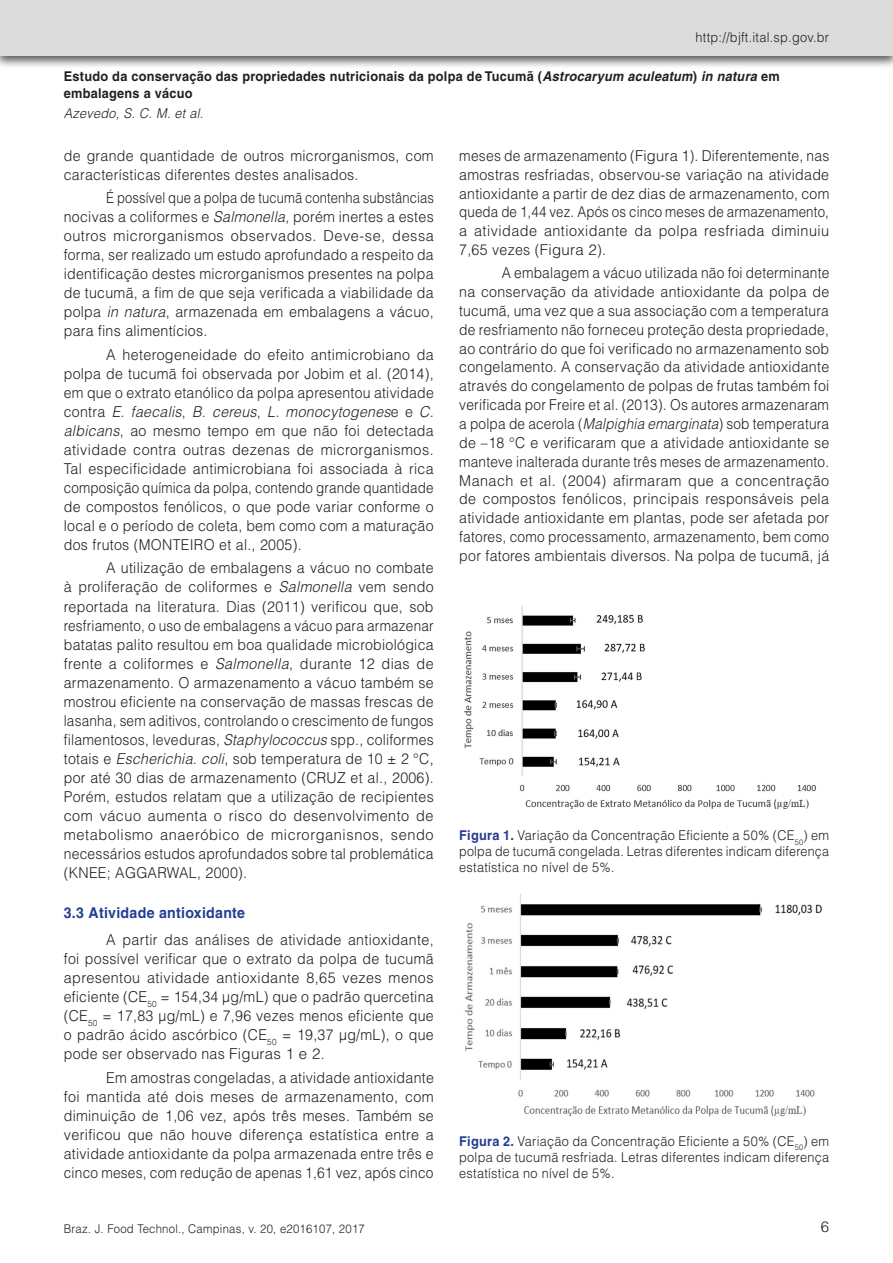
<style>
.page{position:relative;width:893px;height:1263px;background:#fff}
.page>*{position:absolute;margin:0;border:0;box-sizing:border-box;transform-origin:0 0}
.Paragraph{font:300 15px/19px "Helvetica";letter-spacing:.02em;color:#231f20;text-align:justify;scale:.94 1}
.Paragraph-2{font:300 15px/18.9px "Helvetica";letter-spacing:.02em;color:#231f20;text-align:justify;scale:.92 1}
.Paragraph-3{font:300 15px/19px "Helvetica";letter-spacing:.02em;color:#231f20;text-align:justify;scale:.95 1}
.Paragraph-4{font:300 15px/19px "Helvetica";letter-spacing:.02em;color:#231f20;text-align:justify;scale:.87 1}
.Heading2{font:700 15px "Helvetica";letter-spacing:.02em;color:#233e90;scale:.94 1}
.Paragraph-5{font:300 15px "Helvetica";letter-spacing:.02em;color:#231f20}
.FigureCaption{font:300 13.5px/16.2px "Helvetica";letter-spacing:.02em;color:#231f20;text-align:justify;scale:.94 1}
.t1{font:700 13.5px/16.2px "Helvetica";letter-spacing:.02em;color:#231f20;scale:.94 1}
.t2{font:italic 300 13.5px "Helvetica";letter-spacing:.02em;color:#231f20;scale:.94 1}
.t3{font:300 12px "Helvetica";letter-spacing:.02em;color:#231f20;scale:.94 1}
.s1{font-style:italic}
.s2{font-weight:700;color:#233e90}
</style>
<div class="page">
<div style="left:0;top:0;width:893px;height:69px;background:#231f20;opacity:.75"></div>
<div style="left:0;top:0;width:893px;height:56px;background:#dcdcdc"></div>
<img style="left:464px;top:606px;width:352px;height:203px">
<img style="left:465px;top:894px;width:357px;height:223px">
<p class="FigureCaption" style="left:696px;top:29px;width:144px">http://bjft.ital.sp.gov.br</p>
<p class="t1" style="left:64px;top:68px;width:763px">Estudo da conservação das propriedades nutricionais da polpa de Tucumã (<span class="s1">Astrocaryum aculeatum</span>) <span class="s1">in natura</span> em embalagens a vácuo</p>
<p class="t2" style="left:64px;top:105px;width:150px">Azevedo, S. C. M. et al.</p>
<p class="Paragraph" style="left:64px;top:146px;width:395px">de grande quantidade de outros microrganismos, com características diferentes destes analisados.</p>
<p class="Paragraph-4" style="left:64px;top:188px;width:427px;text-indent:43px">É possível que a polpa de tucumã contenha substâncias nocivas a coliformes e <span class="s1">Salmonella,</span> porém inertes a estes outros microrganismos observados. Deve-se, dessa forma, ser realizado um estudo aprofundado a respeito da identificação destes microrganismos presentes na polpa de tucumã, a fim de que seja verificada a viabilidade da polpa <span class="s1">in natura</span>, armazenada em embalagens a vácuo, para fins alimentícios.</p>
<p class="Paragraph-3" style="left:64px;top:345px;width:391px;text-indent:43px">A heterogeneidade do efeito antimicrobiano da polpa de tucumã foi observada por Jobim et al. (2014), em que o extrato etanólico da polpa apresentou atividade contra <span class="s1">E. faecalis</span>, <span class="s1">B. cereus</span>, <span class="s1">L. monocytogenes</span>e e <span class="s1">C. albicans</span>, ao mesmo tempo em que não foi detectada atividade contra outras dezenas de microrganismos.<br>Tal especificidade antimicrobiana foi associada à rica composição química da polpa, contendo grande quantidade de compostos fenólicos, o que pode variar conforme o local e o período de coleta, bem como com a maturação dos frutos (MONTEIRO et al., 2005).</p>
<p class="Paragraph" style="left:64px;top:558px;width:395px;text-indent:43px">A utilização de embalagens a vácuo no combate à proliferação de coliformes e <span class="s1">Salmonella</span> vem sendo reportada na literatura. Dias (2011) verificou que, sob resfriamento, o uso de embalagens a vácuo para armazenar batatas palito resultou em boa qualidade microbiológica frente a coliformes e <span class="s1">Salmonella</span>, durante 12 dias de armazenamento. O armazenamento a vácuo também se mostrou eficiente na conservação de massas frescas de lasanha, sem aditivos, controlando o crescimento de fungos filamentosos, leveduras, <span class="s1">Staphylococcus</span> spp., coliformes totais e <span class="s1">Escherichia. coli</span>, sob temperatura de 10 ± 2 °C, por até 30 dias de armazenamento (CRUZ et al., 2006).<br>Porém, estudos relatam que a utilização de recipientes com vácuo aumenta o risco do desenvolvimento de metabolismo anaeróbico de microrganisnos, sendo necessários estudos aprofundados sobre tal problemática (KNEE; AGGARWAL, 2000).</p>
<p class="Heading2" style="left:64px;top:903px;width:194px">3.3 Atividade antioxidante</p>
<p class="Paragraph-3" style="left:64px;top:930px;width:391px;text-indent:43px">A partir das análises de atividade antioxidante, foi possível verificar que o extrato da polpa de tucumã apresentou atividade antioxidante 8,65 vezes menos eficiente (CE<sub>50</sub> = 154,34 µg/mL) que o padrão quercetina (CE<sub>50</sub> = 17,83 µg/mL) e 7,96 vezes menos eficiente que o padrão ácido ascórbico (CE<sub>50</sub> = 19,37 µg/mL), o que pode ser observado nas Figuras 1 e 2.</p>
<p class="Paragraph" style="left:64px;top:1068px;width:395px;text-indent:43px">Em amostras congeladas, a atividade antioxidante foi mantida até dois meses de armazenamento, com diminuição de 1,06 vez, após três meses. Também se verificou que não houve diferença estatística entre a atividade antioxidante da polpa armazenada entre três e cinco meses, com redução de apenas 1,61 vez, após cinco</p>
<p class="Paragraph-2" style="left:459px;top:146px;width:404px">meses de armazenamento (Figura 1). Diferentemente, nas amostras resfriadas, observou-se variação na atividade antioxidante a partir de dez dias de armazenamento, com queda de 1,44 vez. Após os cinco meses de armazenamento, a atividade antioxidante da polpa resfriada diminuiu 7,65 vezes (Figura 2).</p>
<p class="Paragraph-2" style="left:459px;top:263px;width:404px;text-indent:43px">A embalagem a vácuo utilizada não foi determinante na conservação da atividade antioxidante da polpa de tucumã, uma vez que a sua associação com a temperatura de resfriamento não forneceu proteção desta propriedade, ao contrário do que foi verificado no armazenamento sob congelamento. A conservação da atividade antioxidante através do congelamento de polpas de frutas também foi verificada por Freire et al. (2013). Os autores armazenaram a polpa de acerola (<span class="s1">Malpighia emarginata</span>) sob temperatura de –18 °C e verificaram que a atividade antioxidante se manteve inalterada durante três meses de armazenamento.<br>Manach et al. (2004) afirmaram que a concentração de compostos fenólicos, principais responsáveis pela atividade antioxidante em plantas, pode ser afetada por fatores, como processamento, armazenamento, bem como por fatores ambientais diversos. Na polpa de tucumã, já</p>
<p class="FigureCaption" style="left:459px;top:827px;width:395px"><span class="s2">Figura 1.</span> Variação da Concentração Eficiente a 50% (CE<sub>50</sub>) em polpa de tucumã congelada. Letras diferentes indicam diferença estatística no nível de 5%.</p>
<p class="FigureCaption" style="left:459px;top:1132px;width:395px"><span class="s2">Figura 2.</span> Variação da Concentração Eficiente a 50% (CE<sub>50</sub>) em polpa de tucumã resfriada. Letras diferentes indicam diferença estatística no nível de 5%.</p>
<p class="t3" style="left:64px;top:1221px;width:322px">Braz. J. Food Technol., Campinas, v. 20, e2016107, 2017</p>
<p class="Paragraph-5" style="left:821px;top:1217px;width:10px">6</p>
</div>
